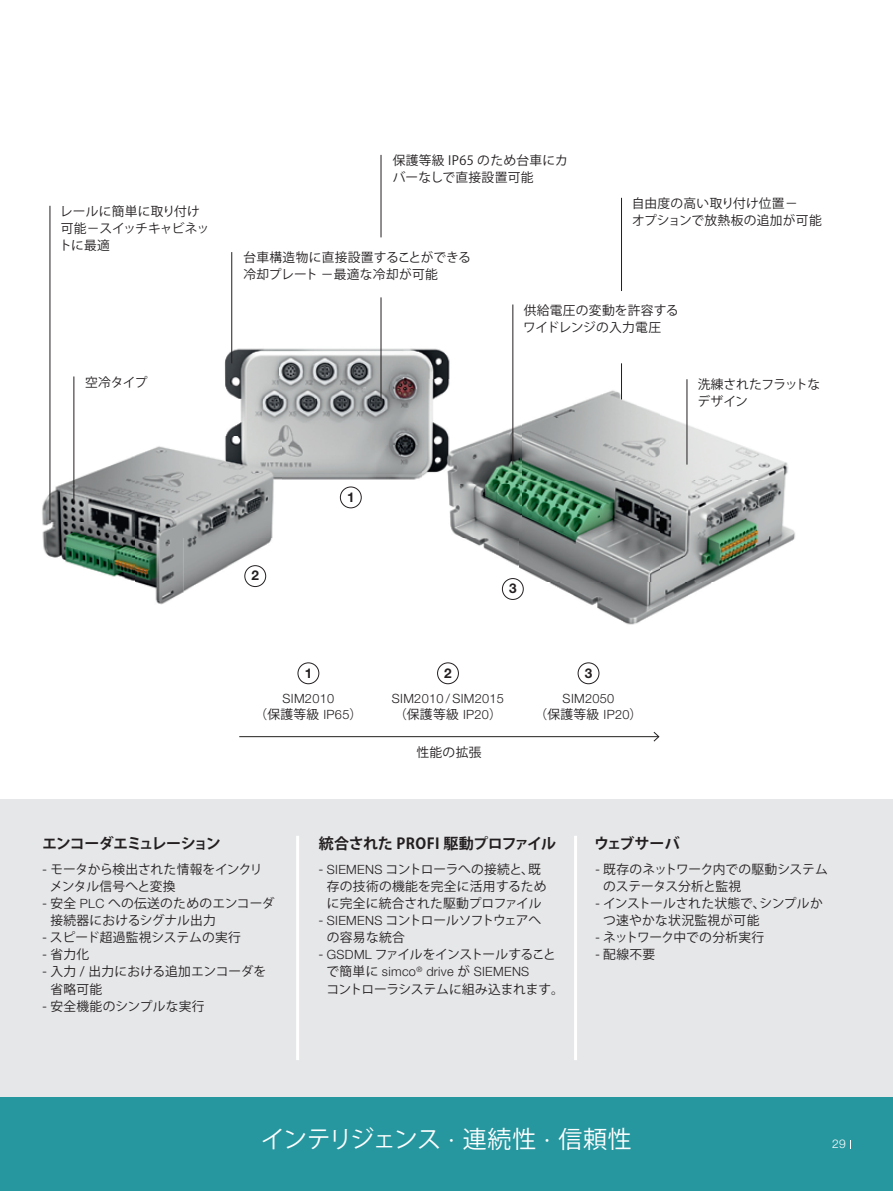
<style>
.page{position:relative;width:893px;height:1191px;background:#fff}
.page>*{position:absolute;margin:0;border:0;box-sizing:border-box;transform-origin:0 0}
.t1{font:24px "Koz Go Std";letter-spacing:-.035em;color:#fff}
.t2{font:700 15px "Koz Go Std";letter-spacing:-.04em;color:#231f20}
.t3{font:700 15px "Koz Go Std";letter-spacing:-.075em;color:#231f20}
.t4{font:700 13.5px "Helvetica Neue LT Std";color:#231f20}
.t5{font:12.75px/17px "Koz Go Std";letter-spacing:.015em;color:#231f20}
.t6{font:12.75px/17px "Koz Go Std";letter-spacing:-.025em;color:#231f20}
.t7{font:12.75px/17px "Koz Go Std";letter-spacing:-.015em;color:#231f20}
.t8{font:300 12.75px "Helvetica Neue LT Std";letter-spacing:.025em;color:#231f20}
.t9{font:12.75px "Koz Go Std";letter-spacing:-.05em;color:#231f20}
.t10{font:300 12px "Helvetica Neue LT Std";color:#fff}
.s1{font-family:"Helvetica Neue LT Std";font-weight:300}
.s2{font-family:"Koz Go Std";font-weight:400}
</style>
<div class="page">
<div style="left:0;top:799px;width:893px;height:392px;background:#e6e7e9"></div>
<div style="left:0;top:1097px;width:893px;height:94px;background:#26969f"></div>
<img style="left:224px;top:307px;width:226px;height:92px">
<img style="left:512px;top:307px;width:1px;height:72px">
<img style="left:226px;top:399px;width:197px;height:46px">
<img style="left:282px;top:445px;width:141px;height:64px">
<img style="left:42px;top:436px;width:240px;height:169px">
<img style="left:521px;top:379px;width:267px;height:102px">
<img style="left:518px;top:481px;width:277px;height:144px">
<img style="left:461px;top:537px;width:57px;height:63px">
<img style="left:423px;top:379px;width:98px;height:158px">
<hr style="left:574px;top:835px;width:3px;height:225px;background:#fff">
<hr style="left:296px;top:835px;width:3px;height:225px;background:#fff">
<hr style="left:381px;top:155px;width:1px;height:82px;background:#231f20">
<hr style="left:513px;top:304px;width:1px;height:160px;background:#231f20">
<hr style="left:621px;top:198px;width:1px;height:93px;background:#231f20">
<hr style="left:621px;top:363px;width:1px;height:36px;background:#231f20">
<hr style="left:231px;top:252px;width:1px;height:111px;background:#231f20">
<hr style="left:74px;top:376px;width:1px;height:125px;background:#231f20">
<hr style="left:50px;top:206px;width:1px;height:314px;background:#231f20">
<hr style="left:381px;top:297px;width:1px;height:104px;background:#231f20">
<hr style="left:687px;top:379px;width:1px;height:85px;background:#231f20">
<div style="left:245px;top:565px;width:21px;height:22px;border:1px solid #231f20;border-radius:50%"></div>
<div style="left:502px;top:578px;width:21px;height:21px;border:1px solid #231f20;border-radius:50%"></div>
<div style="left:298px;top:662px;width:21px;height:22px;border:1px solid #231f20;border-radius:50%"></div>
<div style="left:437px;top:662px;width:22px;height:22px;border:1px solid #231f20;border-radius:50%"></div>
<div style="left:578px;top:662px;width:21px;height:22px;border:1px solid #231f20;border-radius:50%"></div>
<hr style="left:239px;top:736px;width:420px;height:1px;background:#231f20">
<svg style="left:653px;top:731px;width:6px;height:11px"></svg>
<div style="left:340px;top:487px;width:21px;height:21px;border:1px solid #231f20;border-radius:50%"></div>
<p class="t5" style="left:59px;top:203px;width:152px">レールに簡単に取り付け可能－スイッチキャビネットに最適</p>
<p class="t5" style="left:85px;top:374px;width:64px">空冷タイプ</p>
<p class="t5" style="left:393px;top:152px;width:177px">保護等級 IP65 のため台車にカバーなしで直接設置可能</p>
<p class="t5" style="left:243px;top:250px;width:229px">台車構造物に直接設置することができる冷却プレート－最適な冷却が可能</p>
<p class="t5" style="left:632px;top:195px;width:191px">自由度の高い取り付け位置－<br>オプションで放熱板の追加が可能</p>
<p class="t5" style="left:523px;top:302px;width:157px">供給電圧の変動を許容するワイドレンジの入力電圧</p>
<p class="t6" style="left:698px;top:377px;width:124px">洗練されたフラットなデザイン</p>
<p class="t4" style="left:252px;top:567px;width:9px">2</p>
<p class="t4" style="left:347px;top:488px;width:9px">1</p>
<p class="t4" style="left:509px;top:580px;width:9px">3</p>
<p class="t4" style="left:305px;top:664px;width:9px">1</p>
<p class="t4" style="left:444px;top:664px;width:9px">2</p>
<p class="t4" style="left:585px;top:664px;width:9px">3</p>
<p class="t8" style="left:392px;top:691px;width:114px">SIM2010 / SIM2015</p>
<p class="t5" style="left:394px;top:706px;width:109px">（保護等級 <span class="s1">IP20</span>）</p>
<p class="t5" style="left:416px;top:744px;width:66px">性能の拡張</p>
<p class="t8" style="left:283px;top:691px;width:53px">SIM2010</p>
<p class="t5" style="left:254px;top:706px;width:109px">（保護等級 <span class="s1">IP65</span>）</p>
<p class="t8" style="left:563px;top:691px;width:53px">SIM2050</p>
<p class="t5" style="left:535px;top:706px;width:109px">（保護等級 <span class="s1">IP20</span>）</p>
<p class="t3" style="left:42px;top:833px;width:180px">エンコーダエミュレーション</p>
<p class="t6" style="left:50px;top:861px;width:214px;text-indent:-7px">- モータから検出された情報をインクリメンタル信号へと変換</p>
<p class="t5" style="left:50px;top:895px;width:226px;text-indent:-8px">- 安全 <span class="s1">PLC</span> への伝送のためのエンコーダ接続器におけるシグナル出力</p>
<p class="t5" style="left:43px;top:929px;width:200px">- スピード超過監視システムの実行</p>
<p class="t5" style="left:43px;top:946px;width:48px">- 省力化</p>
<p class="t5" style="left:50px;top:963px;width:217px;text-indent:-8px">- 入力 / 出力における追加エンコーダを省略可能</p>
<p class="t5" style="left:43px;top:998px;width:164px">- 安全機能のシンプルな実行</p>
<p class="t2" style="left:319px;top:833px;width:239px">統合された PROFI 駆動プロファイル</p>
<p class="t5" style="left:327px;top:861px;width:221px;text-indent:-8px">- <span class="s1">SIEMENS</span> コントローラへの接続と、既存の技術の機能を完全に活用するために完全に統合された駆動プロファイル</p>
<p class="t6" style="left:327px;top:912px;width:216px;text-indent:-8px">- <span class="s1">SIEMENS</span> コントロールソフトウェアへの容易な統合</p>
<p class="t9" style="left:319px;top:947px;width:238px">- <span class="s1">GSDML</span> ファイルをインストールすること</p>
<p class="t8" style="left:326px;top:964px;width:204px"><span class="s2">で簡単に</span> simco<sup>®</sup> drive <span class="s2">が</span> SIEMENS</p>
<p class="t7" style="left:326px;top:980px;width:239px">コントローラシステムに組み込まれます。</p>
<p class="t2" style="left:594px;top:833px;width:87px">ウェブサーバ</p>
<p class="t7" style="left:603px;top:861px;width:226px;text-indent:-8px">- 既存のネットワーク内での駆動システムのステータス分析と監視</p>
<p class="t5" style="left:603px;top:895px;width:221px;text-indent:-8px">- インストールされた状態で、シンプルかつ速やかな状況監視が可能</p>
<p class="t7" style="left:595px;top:929px;width:170px">- ネットワーク中での分析実行</p>
<p class="t5" style="left:595px;top:946px;width:61px">- 配線不要</p>
<h1 class="t1" style="left:261px;top:1124px;width:372px">インテリジェンス <span class="s1">·</span> 連続性 <span class="s1">·</span> 信頼性</h1>
<p class="t10" style="left:832px;top:1136px;width:15px">29</p>
</div>
